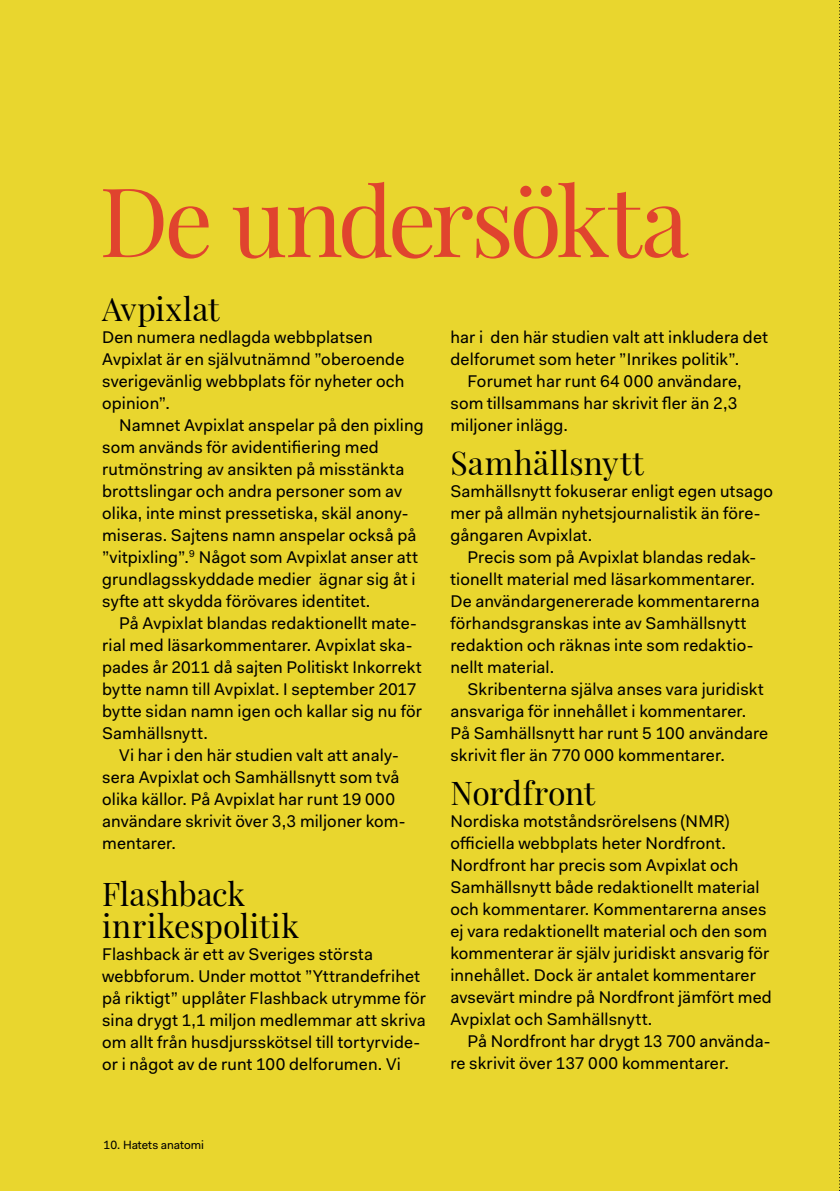
<style>
.page{position:relative;width:840px;height:1191px;background:#fff}
.page>*{position:absolute;margin:0;border:0;box-sizing:border-box;transform-origin:0 0}
.t1{font:96.2px "Playfair Display";letter-spacing:-.045em;color:#e0442e}
.t2{font:32px/32px "Playfair Display";letter-spacing:.005em;color:#000}
.t3{font:32px "Playfair Display";letter-spacing:.025em;color:#000}
.t4{font:17px/22px "Fakt Pro";letter-spacing:.01em;color:#000}
.t5{font:12px "Fakt Pro";color:#000}
</style>
<div class="page">
<div style="left:0;top:0;width:839px;height:1191px;background:#e9d62e"></div>
<svg style="left:839px;top:0;width:1px;height:1191px"></svg>
<h1 class="t1" style="left:99px;top:161px;width:591px">De undersökta</h1>
<h2 class="t2" style="left:102px;top:293px;width:119px">Avpixlat</h2>
<p class="t4" style="left:102px;top:326px;width:304px">Den numera nedlagda webbplatsen<br>Avpixlat är en självutnämnd ”oberoende sverigevänlig webbplats för nyheter och opinion”.</p>
<p class="t4" style="left:102px;top:414px;width:323px;text-indent:17px">Namnet Avpixlat anspelar på den pixling som används för avidentifiering med rutmönstring av ansikten på misstänkta brottslingar och andra personer som av olika, inte minst pressetiska, skäl anony&shy;miseras. Sajtens namn anspelar också på ”vitpixling”.<sup>9</sup> Något som Avpixlat anser att grundlagsskyddade medier ägnar sig åt i syfte att skydda förövares identitet.</p>
<p class="t4" style="left:102px;top:612px;width:321px;text-indent:17px">På Avpixlat blandas redaktionellt mate&shy;rial med läsarkommentarer. Avpixlat ska&shy;pades år 2011 då sajten Politiskt Inkorrekt bytte namn till Avpixlat. I september 2017 bytte sidan namn igen och kallar sig nu för Samhällsnytt.</p>
<p class="t4" style="left:102px;top:744px;width:305px;text-indent:17px">Vi har i den här studien valt att analy&shy;sera Avpixlat och Samhällsnytt som två olika källor. På Avpixlat har runt 19 000 användare skrivit över 3,3 miljoner kom&shy;mentarer.</p>
<h2 class="t2" style="left:102px;top:877px;width:198px">Flashback inrikespolitik</h2>
<p class="t4" style="left:102px;top:942px;width:325px">Flashback är ett av Sveriges största webbforum. Under mottot ”Yttrandefrihet på riktigt” upplåter Flashback utrymme för sina drygt 1,1 miljon medlemmar att skriva om allt från husdjursskötsel till tortyrvide&shy;or i något av de runt 100 delforumen. Vi</p>
<p class="t4" style="left:450px;top:326px;width:319px">har i den här studien valt att inkludera det</p>
<p class="t4" style="left:450px;top:348px;width:290px">delforumet som heter ”Inrikes politik”.</p>
<p class="t4" style="left:467px;top:370px;width:275px">Forumet har runt 64 000 användare,</p>
<p class="t4" style="left:450px;top:392px;width:288px">som tillsammans har skrivit fler än 2,3</p>
<p class="t4" style="left:450px;top:414px;width:119px">miljoner inlägg.</p>
<h2 class="t3" style="left:450px;top:443px;width:195px">Samhällsnytt</h2>
<p class="t4" style="left:450px;top:480px;width:324px">Samhällsnytt fokuserar enligt egen utsago mer på allmän nyhetsjournalistik än före&shy;gångaren Avpixlat.</p>
<p class="t4" style="left:450px;top:546px;width:310px;text-indent:17px">Precis som på Avpixlat blandas redak&shy;tionellt material med läsarkommentarer.<br>De användargenererade kommentarerna förhandsgranskas inte av Samhällsnytt redaktion och räknas inte som redaktio&shy;nellt material.</p>
<p class="t4" style="left:450px;top:678px;width:319px;text-indent:17px">Skribenterna själva anses vara juridiskt ansvariga för innehållet i kommentarer.<br>På Samhällsnytt har runt 5 100 användare skrivit fler än 770 000 kommentarer.</p>
<h2 class="t2" style="left:450px;top:777px;width:146px">Nordfront</h2>
<p class="t4" style="left:450px;top:810px;width:323px">Nordiska motståndsrörelsens (NMR) officiella webbplats heter Nordfront.<br>Nordfront har precis som Avpixlat och Samhällsnytt både redaktionellt material och kommentarer. Kommentarerna anses ej vara redaktionellt material och den som kommenterar är själv juridiskt ansvarig för innehållet. Dock är antalet kommentarer avsevärt mindre på Nordfront jämfört med Avpixlat och Samhällsnytt.</p>
<p class="t4" style="left:450px;top:1030px;width:321px;text-indent:17px">På Nordfront har drygt 13 700 använda&shy;re skrivit över 137 000 kommentarer.</p>
<p class="t5" style="left:103px;top:1136px;width:102px">10. Hatets anatomi</p>
</div>
